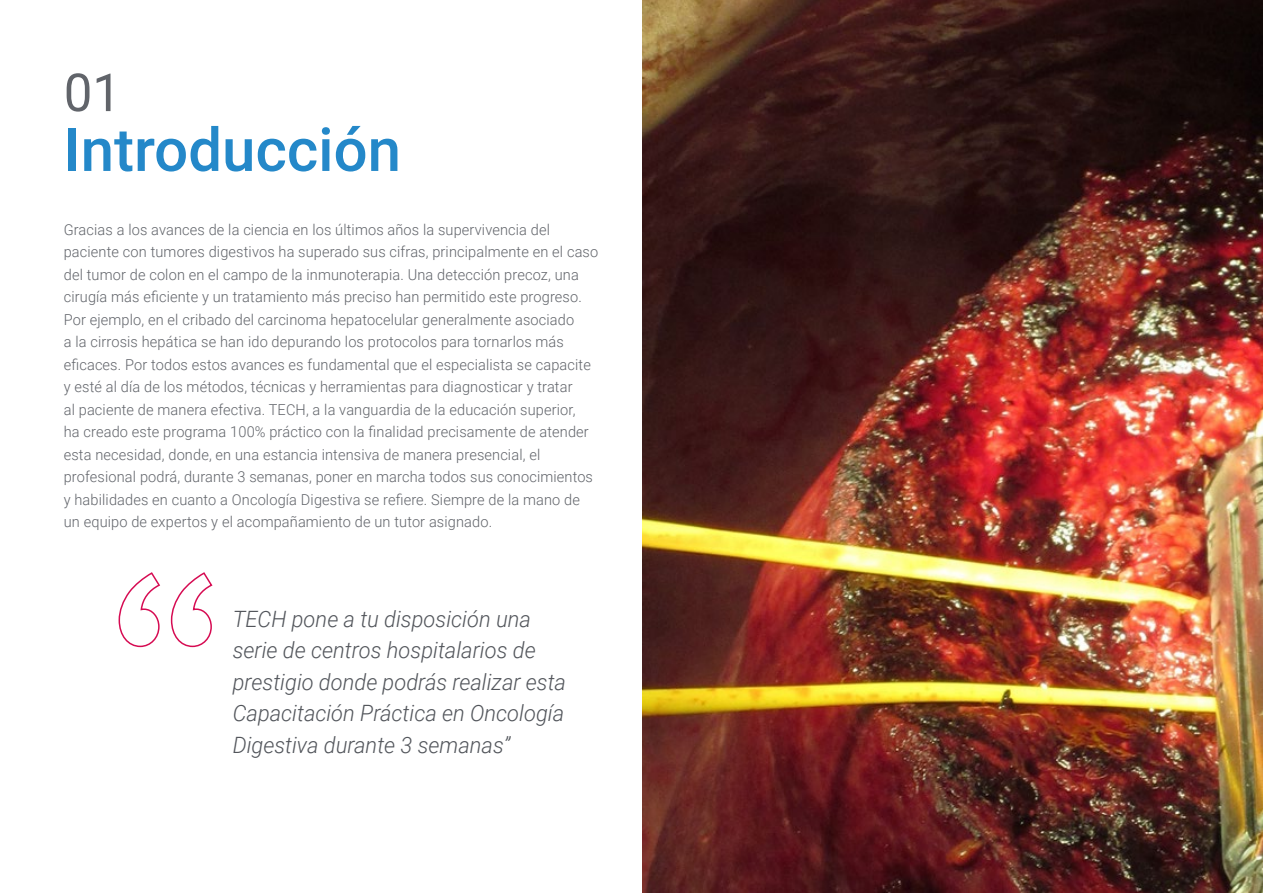
<style>
.page{position:relative;width:1263px;height:893px;background:#fff}
.page>*{position:absolute;margin:0;border:0;box-sizing:border-box;transform-origin:0 0}
.t1{font:500 60px "Roboto";color:#2488c9}
.t2{font:52.5px "Roboto";color:#61646a}
.t3{font:italic 300 22.5px/31.5px "Roboto";color:#52555b}
.t4{font:300 15px/22.5px "Roboto";letter-spacing:.01em;color:#61646a}
</style>
<div class="page">
<svg style="left:118px;top:572px;width:95px;height:76px"></svg>
<img style="left:642px;top:0;width:621px;height:893px">
<h2 class="t2" style="left:64px;top:56px;width:59px">01</h2>
<h1 class="t1" style="left:64px;top:108px;width:339px">Introducción</h1>
<p class="t4" style="left:64px;top:217px;width:536px">Gracias a los avances de la ciencia en los últimos años la supervivencia del paciente con tumores digestivos ha superado sus cifras, principalmente en el caso del tumor de colon en el campo de la inmunoterapia. Una detección precoz, una cirugía más eficiente y un tratamiento más preciso han permitido este progreso.<br>Por ejemplo, en el cribado del carcinoma hepatocelular generalmente asociado<br>a la cirrosis hepática se han ido depurando los protocolos para tornarlos más eficaces. Por todos estos avances es fundamental que el especialista se capacite y esté al día de los métodos, técnicas y herramientas para diagnosticar y tratar<br>al paciente de manera efectiva. TECH, a la vanguardia de la educación superior,<br>ha creado este programa 100% práctico con la finalidad precisamente de atender esta necesidad, donde, en una estancia intensiva de manera presencial, el profesional podrá, durante 3 semanas, poner en marcha todos sus conocimientos y habilidades en cuanto a Oncología Digestiva se refiere. Siempre de la mano de un equipo de expertos y el acompañamiento de un tutor asignado.</p>
<h3 class="t3" style="left:233px;top:602px;width:335px">TECH pone a tu disposición una serie de centros hospitalarios de prestigio donde podrás realizar esta Capacitación Práctica en Oncología Digestiva durante 3 semanas”</h3>
</div>
